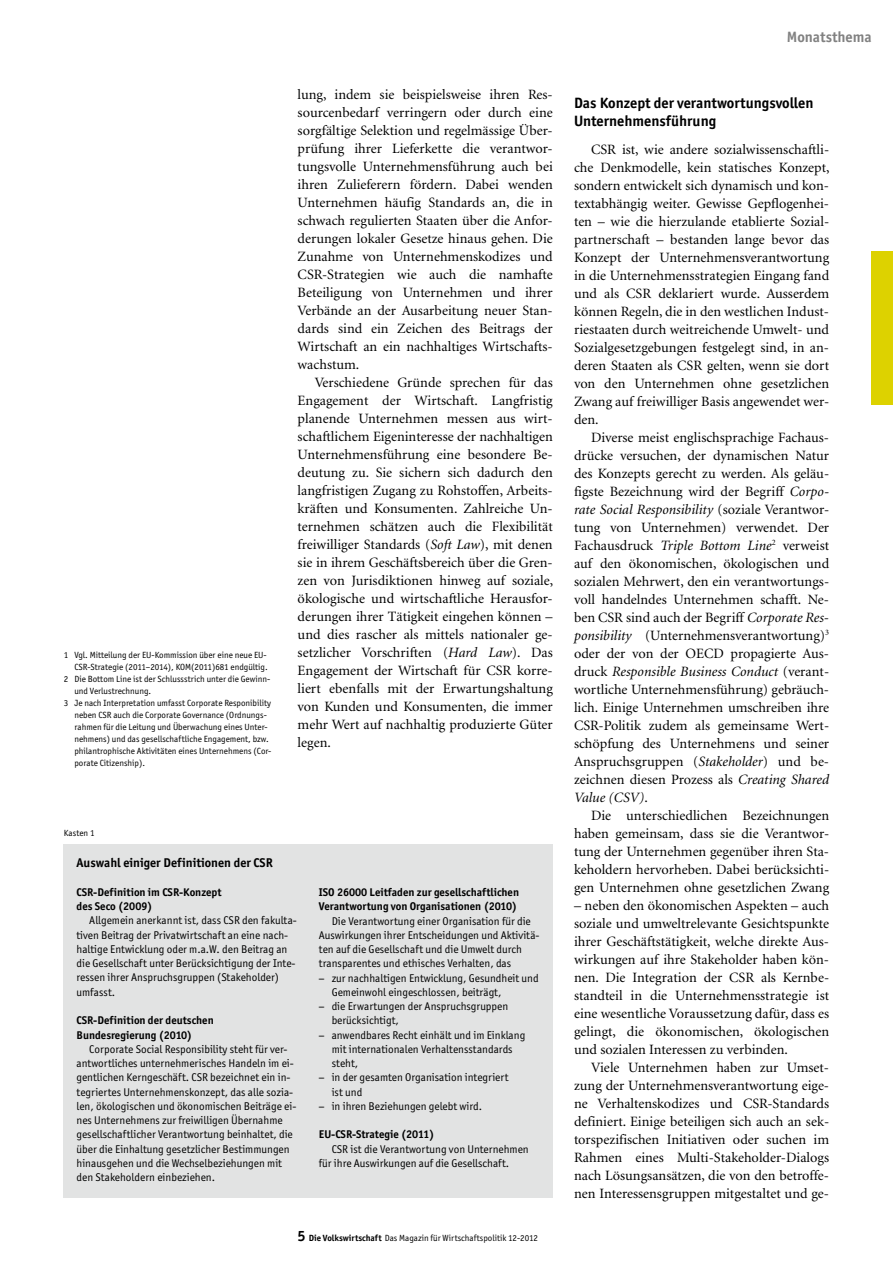
<style>
.page{position:relative;width:893px;height:1263px;background:#fff}
.page>*{position:absolute;margin:0;border:0;box-sizing:border-box;transform-origin:0 0}
.t1{font:700 15px/18px "Officina San ITC";color:#000}
.t2{font:700 15px "Officina San ITC";color:#818181}
.t3{font:14.25px/18px "Minion";color:#000;text-align:justify}
.t4{font:700 12.75px "Officina San ITC";color:#000}
.t5{font:11.25px/14.2px "Officina San ITC";color:#000}
.t6{font:700 11.25px/14.2px "Officina San ITC";color:#000}
.t7{font:9px "Officina San ITC";color:#000}
.s1{font-style:italic}
.s2{font-weight:700;font-size:15px}
.s3{font-weight:700}
</style>
<div class="page">
<div style="left:872px;top:252px;width:21px;height:153px;background:#ddd200"></div>
<div style="left:64px;top:844px;width:489px;height:353px;background:#e2e3e3"></div>
<p class="t7" style="left:64px;top:649px;width:204px">1 Vgl. Mitteilung der EU-Kommission über eine neue EU-</p>
<p class="t7" style="left:74px;top:661px;width:195px">CSR-Strategie (2011–2014), KOM(2011)681 endgültig.</p>
<p class="t7" style="left:64px;top:673px;width:208px">2 Die Bottom Line ist der Schlussstrich unter die Gewinn-</p>
<p class="t7" style="left:74px;top:685px;width:78px">und Verlustrechnung.</p>
<p class="t7" style="left:64px;top:697px;width:209px">3 Je nach Interpretation umfasst Corporate Responibility</p>
<p class="t7" style="left:74px;top:709px;width:194px">neben CSR auch die Corporate Governance (Ordnungs-</p>
<p class="t7" style="left:74px;top:721px;width:195px">rahmen für die Leitung und Überwachung eines Unter-</p>
<p class="t7" style="left:74px;top:733px;width:196px">nehmens) und das gesellschaftliche Engagement, bzw.</p>
<p class="t7" style="left:74px;top:745px;width:199px">philantrophische Aktivitäten eines Unternehmens (Cor-</p>
<p class="t7" style="left:74px;top:757px;width:72px">porate Citizenship).</p>
<p class="t3" style="left:298px;top:86px;width:257px">lung, indem sie beispielsweise ihren Res&shy;sourcenbedarf verringern oder durch eine sorgfältige Selektion und regelmässige Über&shy;prüfung ihrer Lieferkette die verantwor&shy;tungsvolle Unternehmensführung auch bei ihren Zulieferern fördern. Dabei wenden Unternehmen häufig Standards an, die in schwach regulierten Staaten über die Anfor&shy;derungen lokaler Gesetze hinaus gehen. Die Zunahme von Unternehmenskodizes und CSR-Strategien wie auch die namhafte Beteiligung von Unternehmen und ihrer Verbände an der Ausarbeitung neuer Stan&shy;dards sind ein Zeichen des Beitrags der Wirtschaft an ein nachhaltiges Wirtschafts&shy;wachstum.</p>
<p class="t3" style="left:298px;top:374px;width:257px;text-indent:17px">Verschiedene Gründe sprechen für das Engagement der Wirtschaft. Langfristig planende Unternehmen messen aus wirt&shy;schaftlichem Eigeninteresse der nachhaltigen Unternehmensführung eine besondere Be&shy;deutung zu. Sie sichern sich dadurch den langfristigen Zugang zu Rohstoffen, Arbeits&shy;kräften und Konsumenten. Zahlreiche Un&shy;ternehmen schätzen auch die Flexibilität freiwilliger Standards (<span class="s1">Soft Law</span>), mit denen sie in ihrem Geschäftsbereich über die Gren&shy;zen von Jurisdiktionen hinweg auf soziale, ökologische und wirtschaftliche Herausfor&shy;derungen ihrer Tätigkeit eingehen können – und dies rascher als mittels nationaler ge&shy;setzlicher Vorschriften (<span class="s1">Hard Law</span>). Das Engagement der Wirtschaft für CSR korre&shy;liert ebenfalls mit der Erwartungshaltung von Kunden und Konsumenten, die immer mehr Wert auf nachhaltig produzierte Güter legen.</p>
<p class="t7" style="left:64px;top:827px;width:32px">Kasten 1</p>
<p class="t4" style="left:77px;top:855px;width:198px">Auswahl einiger Definitionen der CSR</p>
<p class="t6" style="left:77px;top:885px;width:146px">CSR-Definition im CSR-Konzept des Seco (2009)</p>
<p class="t5" style="left:77px;top:913px;width:222px;text-indent:13px">Allgemein anerkannt ist, dass CSR den fakulta&shy;tiven Beitrag der Privatwirtschaft an eine nach&shy;haltige Entwicklung oder m.a.W. den Beitrag an die Gesellschaft unter Berücksichtigung der Inte&shy;ressen ihrer Anspruchsgruppen (Stakeholder) umfasst.</p>
<p class="t6" style="left:77px;top:1013px;width:139px">CSR-Definition der deutschen<br>Bundesregierung (2010)</p>
<p class="t5" style="left:77px;top:1042px;width:221px;text-indent:13px">Corporate Social Responsibility steht für ver&shy;antwortliches unternehmerisches Handeln im ei&shy;gentlichen Kerngeschäft. CSR bezeichnet ein in&shy;tegriertes Unternehmenskonzept, das alle sozia&shy;len, ökologischen und ökonomischen Beiträge ei&shy;nes Unternehmens zur freiwilligen Übernahme gesellschaftlicher Verantwortung beinhaltet, die über die Einhaltung gesetzlicher Bestimmungen hinausgehen und die Wechselbeziehungen mit den Stakeholdern einbeziehen.</p>
<p class="t6" style="left:319px;top:885px;width:202px">ISO 26000 Leitfaden zur gesellschaftlichen<br>Verantwortung von Organisationen (2010)</p>
<p class="t5" style="left:332px;top:913px;width:201px">Die Verantwortung einer Organisation für die</p>
<p class="t5" style="left:319px;top:928px;width:222px">Auswirkungen ihrer Entscheidungen und Aktivitä-</p>
<p class="t5" style="left:319px;top:942px;width:204px">ten auf die Gesellschaft und die Umwelt durch</p>
<p class="t5" style="left:319px;top:956px;width:194px">transparentes und ethisches Verhalten, das</p>
<p class="t5" style="left:319px;top:970px;width:221px">− zur nachhaltigen Entwicklung, Gesundheit und</p>
<p class="t5" style="left:332px;top:985px;width:171px">Gemeinwohl eingeschlossen, beiträgt,</p>
<p class="t5" style="left:319px;top:999px;width:191px">− die Erwartungen der Anspruchsgruppen</p>
<p class="t5" style="left:332px;top:1013px;width:69px">berücksichtigt,</p>
<p class="t5" style="left:319px;top:1027px;width:208px">− anwendbares Recht einhält und im Einklang</p>
<p class="t5" style="left:332px;top:1042px;width:182px">mit internationalen Verhaltensstandards</p>
<p class="t5" style="left:332px;top:1056px;width:28px">steht,</p>
<p class="t5" style="left:319px;top:1070px;width:191px">− in der gesamten Organisation integriert</p>
<p class="t5" style="left:332px;top:1084px;width:32px">ist und</p>
<p class="t5" style="left:319px;top:1099px;width:165px">− in ihren Beziehungen gelebt wird.</p>
<p class="t6" style="left:319px;top:1127px;width:117px">EU-CSR-Strategie (2011)</p>
<p class="t5" style="left:319px;top:1141px;width:211px;text-indent:13px">CSR ist die Verantwortung von Unternehmen für ihre Auswirkungen auf die Gesellschaft.</p>
<p class="t7" style="left:298px;top:1232px;width:242px"><span class="s2">5</span> <span class="s3">Die Volkswirtschaft</span> Das Magazin für Wirtschaftspolitik 12-2012</p>
<p class="t2" style="left:787px;top:27px;width:86px">Monatsthema</p>
<p class="t1" style="left:574px;top:94px;width:241px">Das Konzept der verantwortungsvollen<br>Unternehmensführung</p>
<p class="t3" style="left:574px;top:140px;width:257px;text-indent:17px">CSR ist, wie andere sozialwissenschaftli&shy;che Denkmodelle, kein statisches Konzept, sondern entwickelt sich dynamisch und kon&shy;textabhängig weiter. Gewisse Gepflogenhei&shy;ten – wie die hierzulande etablierte Sozial&shy;partnerschaft – bestanden lange bevor das Konzept der Unternehmensverantwortung in die Unternehmensstrategien Eingang fand und als CSR deklariert wurde. Ausserdem können Regeln, die in den westlichen Indust&shy;riestaaten durch weitreichende Umwelt- und Sozialgesetzgebungen festgelegt sind, in an&shy;deren Staaten als CSR gelten, wenn sie dort von den Unternehmen ohne gesetzlichen Zwang auf freiwilliger Basis angewendet wer&shy;den.</p>
<p class="t3" style="left:574px;top:428px;width:257px;text-indent:17px">Diverse meist englischsprachige Fachaus&shy;drücke versuchen, der dynamischen Natur des Konzepts gerecht zu werden. Als geläu&shy;figste Bezeichnung wird der Begriff <span class="s1">Corpo&shy;rate Social Responsibility</span> (soziale Verantwor&shy;tung von Unternehmen) verwendet. Der Fachausdruck <span class="s1">Triple Bottom Line</span><sup>2</sup> verweist auf den ökonomischen, ökologischen und sozialen Mehrwert, den ein verantwortungs&shy;voll handelndes Unternehmen schafft. Ne&shy;ben CSR sind auch der Begriff <span class="s1">Corporate Res&shy;ponsibility</span> (Unternehmensverantwortung)<sup>3 </sup>oder der von der OECD propagierte Aus&shy;druck <span class="s1">Responsible Business Conduct</span> (verant&shy;wortliche Unternehmensführung) gebräuch&shy;lich. Einige Unternehmen umschreiben ihre CSR-Politik zudem als gemeinsame Wert&shy;schöpfung des Unternehmens und seiner Anspruchsgruppen (<span class="s1">Stakeholder</span>) und be&shy;zeichnen diesen Prozess als <span class="s1">Creating Shared Value (CSV)</span>.</p>
<p class="t3" style="left:574px;top:806px;width:257px;text-indent:17px">Die unterschiedlichen Bezeichnungen haben gemeinsam, dass sie die Verantwor&shy;tung der Unternehmen gegenüber ihren Sta&shy;keholdern hervorheben. Dabei berücksichti&shy;gen Unternehmen ohne gesetzlichen Zwang</p>
<p class="t3" style="left:574px;top:896px;width:257px">– neben den ökonomischen Aspekten – auch soziale und umweltrelevante Gesichtspunkte ihrer Geschäftstätigkeit, welche direkte Aus&shy;wirkungen auf ihre Stakeholder haben kön&shy;nen. Die Integration der CSR als Kernbe&shy;standteil in die Unternehmensstrategie ist eine wesentliche Voraussetzung dafür, dass es gelingt, die ökonomischen, ökologischen und sozialen Interessen zu verbinden.</p>
<p class="t3" style="left:574px;top:1058px;width:257px;text-indent:17px">Viele Unternehmen haben zur Umset&shy;zung der Unternehmensverantwortung eige&shy;ne Verhaltenskodizes und CSR-Standards definiert. Einige beteiligen sich auch an sek&shy;torspezifischen Initiativen oder suchen im Rahmen eines Multi-Stakeholder-Dialogs nach Lösungsansätzen, die von den betroffe&shy;nen Interessensgruppen mitgestaltet und ge-</p>
</div>
